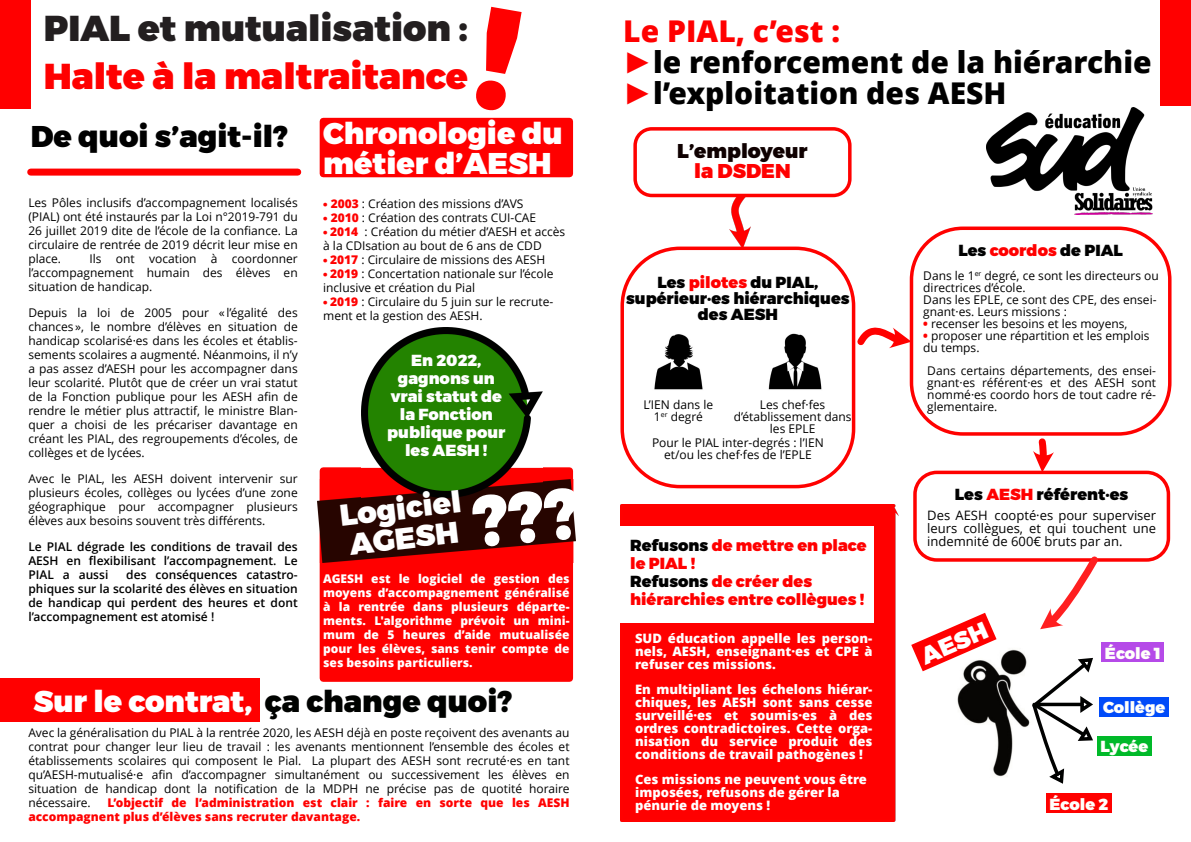
<style>
.page{position:relative;width:1191px;height:842px;background:#fff}
.page>*{position:absolute;margin:0;border:0;box-sizing:border-box;transform-origin:0 0}
.t1{font:900 36px "Montserrat";color:#231f20}
.t2{font:900 36px "Montserrat";color:#f00}
.t3{font:900 30px/30px "Montserrat";color:#fff}
.t4{font:800 30px/31px "Open Sans";color:#000}
.t5{font:900 30px "Montserrat";color:#000}
.t6{font:900 24px "Montserrat";color:#fff}
.t7{font:900 20px "Montserrat";color:#0f0000}
.t8{font:900 20px "Montserrat";color:#f00}
.t9{font:900 16px/16px "Montserrat";color:#000;text-align:center}
.t10{font:900 16px/18px "Montserrat";color:#f00}
.t11{font:900 16px/18px "Montserrat";color:#fff;text-align:center}
.t12{font:900 16px "Montserrat";color:#fffffb}
.t13{font:800 13px/13px "Open Sans";color:#fff;text-align:justify}
.t14{font:13px/13px "Open Sans";color:#000;text-align:justify}
.t15{font:12px/14px "Open Sans";color:#000;text-align:justify}
.t16{font:600 12px/14px "Open Sans";color:#000;text-align:justify}
.t17{font:800 12px/14px "Open Sans";color:#fff;text-align:justify}
.t18{font:800 12px/14px "Open Sans";color:#f00}
.s1{font-family:"Montserrat";font-weight:900;color:#f00}
.s2{font-weight:800;color:#f00}
.s3{color:#000200}
.s4{color:#f00}
.s5{font-family:"Arial";font-weight:400;color:#f00}
.s6{color:#000}
</style>
<div class="page">
<div style="left:0;top:0;width:31px;height:109px;background:#f00"></div>
<div style="left:31px;top:169px;width:267px;height:7px;background:#f00"></div>
<div style="left:320px;top:467px;width:253px;height:215px;background:#f00"></div>
<div style="left:320px;top:118px;width:253px;height:59px;background:#f00"></div>
<img style="left:317px;top:479px;width:257px;height:84px">
<img style="left:362px;top:328px;width:181px;height:169px">
<div style="left:0;top:678px;width:260px;height:44px;background:#f00"></div>
<div style="left:1160px;top:0;width:31px;height:106px;background:#f00"></div>
<img style="left:957px;top:638px;width:72px;height:139px">
<img style="left:729px;top:197px;width:21px;height:50px">
<svg style="left:1029px;top:657px;width:64px;height:127px"></svg>
<div style="left:1101px;top:642px;width:63px;height:20px;background:#b54ae8"></div>
<div style="left:1099px;top:697px;width:69px;height:19px;background:#004bf9"></div>
<div style="left:1097px;top:736px;width:54px;height:19px;background:#00b929"></div>
<div style="left:1046px;top:794px;width:65px;height:19px;background:#ff0100"></div>
<div style="left:633px;top:127px;width:218px;height:70px;background:#fff;border:3px solid #ff0100;border-radius:17px"></div>
<div style="left:620px;top:247px;width:235px;height:241px;background:#fff;border:3px solid #ff0100;border-radius:58px"></div>
<div style="left:909px;top:227px;width:262px;height:209px;background:#fff;border:3px solid #ff0100;border-radius:51px"></div>
<svg style="left:851px;top:324px;width:60px;height:27px"></svg>
<div style="left:913px;top:471px;width:257px;height:91px;background:#fff;border:3px solid #ff0100;border-radius:22px"></div>
<svg style="left:1033px;top:434px;width:21px;height:38px"></svg>
<svg style="left:911px;top:613px;width:85px;height:58px"></svg>
<div style="left:620px;top:504px;width:278px;height:318px;background:#f00"></div>
<div style="left:618px;top:526px;width:255px;height:97px;background:#fff"></div>
<svg style="left:1040px;top:556px;width:64px;height:73px"></svg>
<img style="left:986px;top:108px;width:166px;height:107px">
<img style="left:654px;top:334px;width:49px;height:56px">
<img style="left:768px;top:333px;width:54px;height:57px">
<svg style="left:471px;top:486px;width:105px;height:62px;background:#330904"></svg>
<h1 class="t1" style="left:44px;top:6px;width:426px">PIAL et mutualisation :</h1>
<h1 class="t2" style="left:44px;top:54px;width:425px">Halte à la maltraitance</h1>
<h2 class="t5" style="left:31px;top:118px;width:259px">De quoi s’agit-il?</h2>
<h2 class="t3" style="left:323px;top:118px;width:241px">Chronologie du métier d’AESH</h2>
<p class="t15" style="left:323px;top:198px;width:202px"><span class="s1">•</span> <span class="s2">2003</span> : Création des missions d’AVS</p>
<p class="t15" style="left:323px;top:212px;width:214px"><span class="s1">•</span> <span class="s2">2010</span> : Création des contrats CUI-CAE</p>
<p class="t15" style="left:323px;top:226px;width:244px"><span class="s1">•</span> <span class="s2">2014</span> : Création du métier d’AESH et accès à la CDIsation au bout de 6 ans de CDD</p>
<p class="t15" style="left:323px;top:254px;width:224px"><span class="s1">•</span> <span class="s2">2017</span> : Circulaire de missions des AESH</p>
<p class="t15" style="left:323px;top:268px;width:232px"><span class="s1">•</span> <span class="s2">2019</span> : Concertation nationale sur l’école inclusive et création du Pial</p>
<p class="t15" style="left:323px;top:296px;width:231px"><span class="s1">•</span> <span class="s2">2019</span> : Circulaire du 5 juin sur le recrute&shy;ment et la gestion des AESH.</p>
<h3 class="t11" style="left:387px;top:351px;width:120px">En 2022, gagnons un vrai statut de la Fonction publique pour les AESH !</h3>
<h2 class="t3" style="left:338px;top:501px;width:124px;rotate:-7deg">Logiciel<br>AGESH</h2>
<p class="t15" style="left:28px;top:197px;width:271px">Les Pôles inclusifs d’accompagnement localisés (PIAL) ont été instaurés par la Loi n°2019-791 du 26 juillet 2019 dite de l’école de la confiance. La circulaire de rentrée de 2019 décrit leur mise en place.</p>
<p class="t15" style="left:28px;top:253px;width:271px;text-indent:61px">Ils ont vocation à coordonner l’accompagnement humain des élèves en situation de handicap.</p>
<p class="t15" style="left:28px;top:307px;width:271px">Depuis la loi de 2005 pour « l’égalité des chances », le nombre d’élèves en situation de handicap scolarisé·es dans les écoles et établis&shy;sements scolaires a augmenté. Néanmoins, il n’y a pas assez d’AESH pour les accompagner dans leur scolarité. Plutôt que de créer un vrai statut de la Fonction publique pour les AESH afin de rendre le métier plus attractif, le ministre Blan&shy;quer a choisi de les précariser davantage en créant les PIAL, des regroupements d’écoles, de collèges et de lycées.</p>
<p class="t15" style="left:28px;top:473px;width:271px">Avec le PIAL, les AESH doivent intervenir sur plusieurs écoles, collèges ou lycées d’une zone géographique pour accompagner plusieurs élèves aux besoins souvent très différents.</p>
<p class="t16" style="left:28px;top:541px;width:271px">Le PIAL dégrade les conditions de travail des AESH en flexibilisant l’accompagnement. Le PIAL a aussi</p>
<p class="t16" style="left:28px;top:569px;width:271px;text-indent:98px">des conséquences catastro&shy;phiques sur la scolarité des élèves en situation de handicap qui perdent des heures et dont l’accompagnement est atomisé !</p>
<p class="t17" style="left:323px;top:573px;width:248px">AGESH est le logiciel de gestion des moyens d’accompagnement généralisé à la rentrée dans plusieurs départe&shy;ments. L'algorithme prévoit un mini&shy;mum de 5 heures d’aide mutualisée pour les élèves, sans tenir compte de ses besoins particuliers.</p>
<h2 class="t3" style="left:33px;top:687px;width:480px">Sur le contrat, <span class="s3">ça change quoi?</span></h2>
<p class="t15" style="left:28px;top:727px;width:543px">Avec la généralisation du PIAL à la rentrée 2020, les AESH déjà en poste reçoivent des avenants au contrat pour changer leur lieu de travail : les avenants mentionnent l’ensemble des écoles et établissements scolaires qui composent le Pial. La plupart des AESH sont recruté·es en tant qu’AESH-mutualisé·e afin d’accompagner simultanément ou successivement les élèves en situation de handicap dont la notification de la MDPH ne précise pas de quotité horaire nécessaire.</p>
<p class="t18" style="left:28px;top:797px;width:542px;text-indent:79px">L’objectif de l’administration est clair : faire en sorte que les AESH accompagnent plus d’élèves sans recruter davantage.</p>
<h2 class="t4" style="left:623px;top:18px;width:530px"><span class="s4">Le PIAL, c’est :<br></span><span class="s5">►</span>le renforcement de la hiérarchie <span class="s5">►</span>l’exploitation des AESH</h2>
<h3 class="t7" style="left:677px;top:139px;width:132px">L’employeur</h3>
<h3 class="t8" style="left:694px;top:159px;width:98px">la DSDEN</h3>
<h3 class="t9" style="left:626px;top:274px;width:225px">Les <span class="s4">pilotes</span> du PIAL, supérieur·es hiérarchiques des AESH</h3>
<p class="t15" style="left:643px;top:400px;width:71px;line-height:12px;text-align:center">L’IEN dans le<br>1<sup>er</sup> degré</p>
<p class="t15" style="left:734px;top:400px;width:119px;line-height:12px;text-align:center">Les chef·fes d’établissement dans les EPLE</p>
<p class="t15" style="left:652px;top:438px;width:173px;line-height:12px;text-align:center">Pour le PIAL inter-degrés : l’IEN et/ou les chef·fes de l’EPLE</p>
<h3 class="t10" style="left:630px;top:536px;width:238px"><span class="s6">Refusons</span> de mettre en place le PIAL !<br><span class="s6">Refusons</span> de créer des hiérarchies entre collègues !</h3>
<p class="t13" style="left:635px;top:633px;width:239px">SUD éducation appelle les person&shy;nels, AESH, enseignant·es et CPE à refuser ces missions.</p>
<p class="t13" style="left:635px;top:684px;width:239px">En multipliant les échelons hiérar&shy;chiques, les AESH sont sans cesse surveillé·es et soumis·es à des ordres contradictoires. Cette orga&shy;nisation du service produit des conditions de travail pathogènes !</p>
<p class="t13" style="left:635px;top:774px;width:233px;text-align:left">Ces missions ne peuvent vous être imposées, refusons de gérer la pénurie de moyens !</p>
<h3 class="t9" style="left:958px;top:242px;width:166px">Les <span class="s4">coordos</span> de PIAL</h3>
<p class="t15" style="left:923px;top:271px;width:237px;line-height:12px;text-align:left">Dans le 1<sup>er</sup> degré, ce sont les directeurs ou directrices d’école.<br>Dans les EPLE, ce sont des CPE, des ensei&shy;gnant·es. Leurs missions :</p>
<p class="t15" style="left:923px;top:318px;width:206px"><span class="s2">•</span> recenser les besoins et les moyens,</p>
<p class="t15" style="left:923px;top:331px;width:228px;line-height:12px"><span class="s2">•</span> proposer une répartition et les emplois du temps.</p>
<p class="t15" style="left:927px;top:365px;width:230px;line-height:12px">Dans certains départements, des ensei&shy;gnant·es référent·es et des AESH sont nommé·es coordo hors de tout cadre ré&shy;glementaire.</p>
<h3 class="t9" style="left:955px;top:486px;width:175px">Les <span class="s4">AESH</span> référent·es</h3>
<p class="t14" style="left:927px;top:510px;width:230px">Des AESH coopté·es pour superviser leurs collègues, et qui touchent une indemnité de 600€ bruts par an.</p>
<h3 class="t6" style="left:916px;top:644px;width:72px;rotate:-24deg">AESH</h3>
<h3 class="t12" style="left:1105px;top:643px;width:57px">École 1</h3>
<h3 class="t12" style="left:1103px;top:698px;width:64px">Collège</h3>
<h3 class="t12" style="left:1100px;top:737px;width:49px">Lycée</h3>
<h3 class="t12" style="left:1049px;top:794px;width:60px">École 2</h3>
</div>
